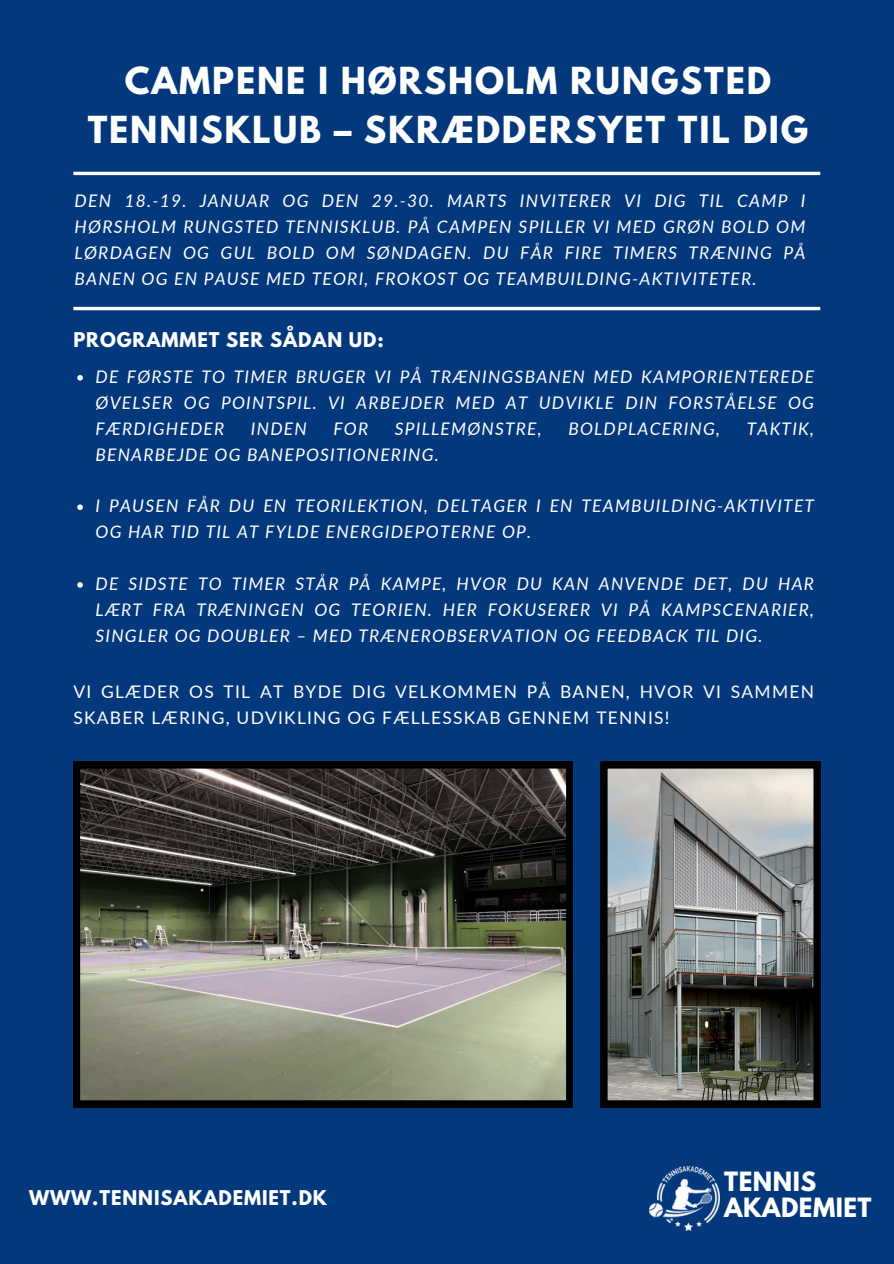
<style>
.page{position:relative;width:894px;height:1264px;background:#fff}
.page>*{position:absolute;margin:0;border:0;box-sizing:border-box;transform-origin:0 0}
.t1{font:700 33px/49.5px "League Spartan";letter-spacing:.055em;color:#fff;text-align:center}
.t2{font:700 23.55px/25.7px "League Spartan";letter-spacing:.02em;color:#fff}
.t3{font:700 18px "League Spartan";letter-spacing:.05em;color:#fff}
.t4{font:italic 17.4px/25.8px "Lato";letter-spacing:.07em;color:#fff;text-align:justify}
.t5{font:17.4px/25.8px "Lato";letter-spacing:.07em;color:#fff}
</style>
<div class="page">
<div style="left:0;top:0;width:893px;height:1263px;background:#04387d"></div>
<hr style="left:73px;top:172px;width:747px;height:3px;background:#fff">
<img style="left:649px;top:1166px;width:70px;height:64px">
<hr style="left:73px;top:307px;width:747px;height:3px;background:#fff">
<svg style="left:73px;top:761px;width:499px;height:346px;background:#66655a"></svg>
<svg style="left:600px;top:761px;width:220px;height:346px;background:#737674"></svg>
<svg style="left:77px;top:375px;width:6px;height:5px"></svg>
<svg style="left:77px;top:504px;width:6px;height:6px"></svg>
<svg style="left:77px;top:582px;width:6px;height:5px"></svg>
<p class="t1" style="left:88px;top:60px;width:721px">CAMPENE I HØRSHOLM RUNGSTED<br>TENNISKLUB – SKRÆDDERSYET TIL DIG</p>
<p class="t4" style="left:75px;top:187px;width:732px">DEN 18.-19. JANUAR OG DEN 29.-30. MARTS INVITERER VI DIG TIL CAMP I HØRSHOLM RUNGSTED TENNISKLUB. PÅ CAMPEN SPILLER VI MED GRØN BOLD OM LØRDAGEN OG GUL BOLD OM SØNDAGEN. DU FÅR FIRE TIMERS TRÆNING PÅ BANEN OG EN PAUSE MED TEORI, FROKOST OG TEAMBUILDING-AKTIVITETER.</p>
<p class="t3" style="left:73px;top:331px;width:312px">PROGRAMMET SER SÅDAN UD:</p>
<h3 class="t4" style="left:95px;top:363px;width:719px">DE FØRSTE TO TIMER BRUGER VI PÅ TRÆNINGSBANEN MED KAMPORIENTEREDE ØVELSER OG POINTSPIL. VI ARBEJDER MED AT UDVIKLE DIN FORSTÅELSE OG FÆRDIGHEDER</h3>
<h3 class="t4" style="left:251px;top:415px;width:57px">INDEN</h3>
<h3 class="t4" style="left:333px;top:415px;width:36px">FOR</h3>
<h3 class="t4" style="left:394px;top:415px;width:148px">SPILLEMØNSTRE,</h3>
<h3 class="t4" style="left:568px;top:415px;width:153px">BOLDPLACERING,</h3>
<h3 class="t4" style="left:746px;top:415px;width:69px">TAKTIK,</h3>
<h3 class="t4" style="left:95px;top:441px;width:345px">BENARBEJDE OG BANEPOSITIONERING.</h3>
<p class="t4" style="left:95px;top:492px;width:719px">I PAUSEN FÅR DU EN TEORILEKTION, DELTAGER I EN TEAMBUILDING-AKTIVITET<br>OG HAR TID TIL AT FYLDE ENERGIDEPOTERNE OP.</p>
<p class="t4" style="left:95px;top:570px;width:719px">DE SIDSTE TO TIMER STÅR PÅ KAMPE, HVOR DU KAN ANVENDE DET, DU HAR LÆRT FRA TRÆNINGEN OG TEORIEN. HER FOKUSERER VI PÅ KAMPSCENARIER, SINGLER OG DOUBLER – MED TRÆNEROBSERVATION OG FEEDBACK TIL DIG.</p>
<h4 class="t5" style="left:73px;top:679px;width:741px">VI GLÆDER OS TIL AT BYDE DIG VELKOMMEN PÅ BANEN, HVOR VI SAMMEN<br>SKABER LÆRING, UDVIKLING OG FÆLLESSKAB GENNEM TENNIS!</h4>
<h4 class="t3" style="left:29px;top:1189px;width:299px">WWW.TENNISAKADEMIET.DK</h4>
<h1 class="t2" style="left:724px;top:1171px;width:149px">TENNIS<br>AKADEMIET</h1>
</div>
